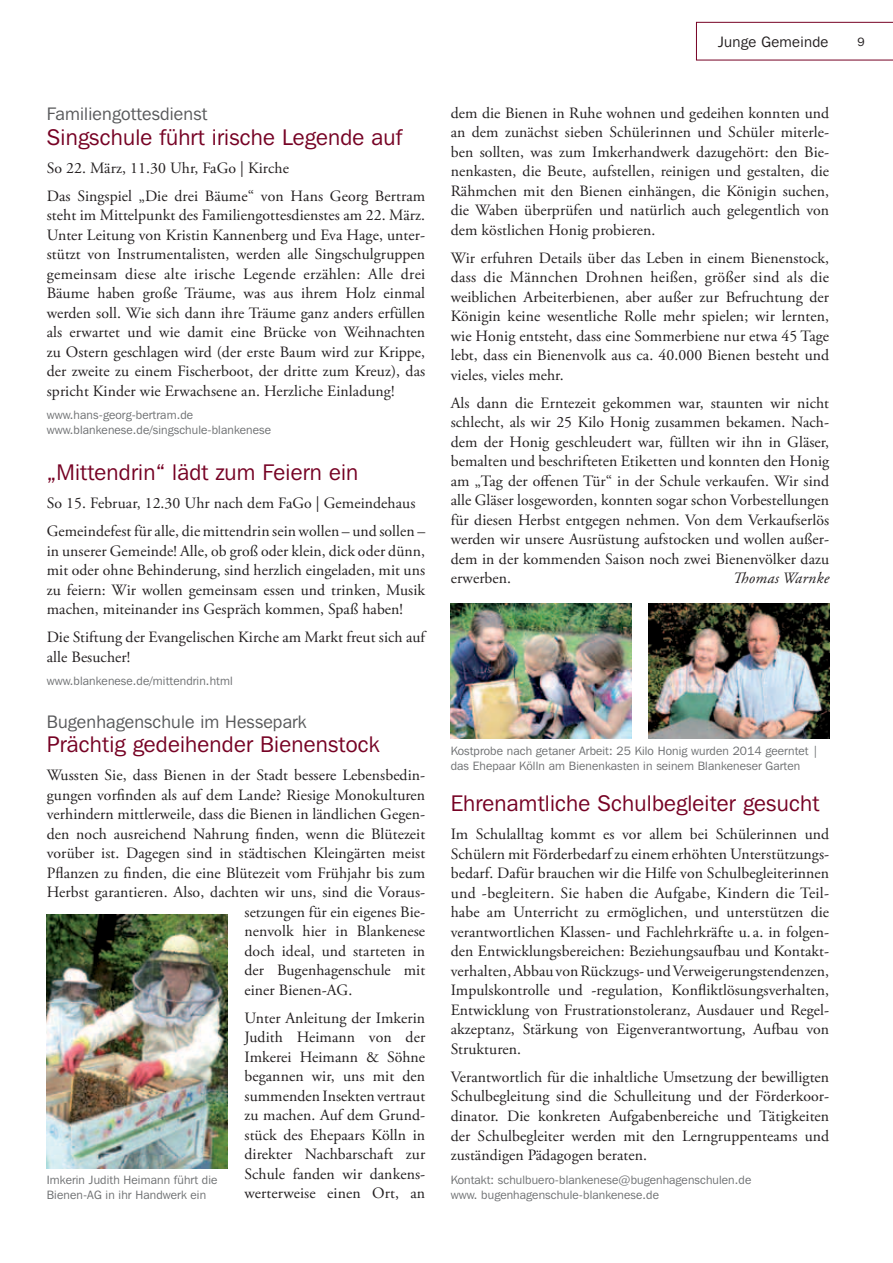
<style>
.page{position:relative;width:893px;height:1263px;background:#fff}
.page>*{position:absolute;margin:0;border:0;box-sizing:border-box;transform-origin:0 0}
.t1{font:22.5px "Franklin Gothic IT Cby BT";letter-spacing:.01em;color:#760224}
.t2{font:18px "Franklin Gothic IT Cby BT";letter-spacing:.01em;color:#58595b}
.t3{font:15.75px/19.5px "Adobe Garamond Pro";letter-spacing:.005em;color:#231f20;text-align:justify}
.t4{font:italic 15.75px "Adobe Garamond Pro";letter-spacing:.02em;color:#231f20}
.t5{font:15px "Franklin Gothic IT Cby BT";letter-spacing:.02em;color:#231f20}
.t6{font:12px/15px "Franklin Gothic IT Cby BT";letter-spacing:.01em;color:#6d6f71}
.t7{font:12px "Franklin Gothic IT Cby BT";color:#231f20}
</style>
<div class="page">
<img style="left:47px;top:914px;width:180px;height:254px">
<img style="left:451px;top:603px;width:180px;height:136px">
<img style="left:648px;top:603px;width:181px;height:136px">
<svg style="left:696px;top:22px;width:197px;height:38px"></svg>
<p class="t2" style="left:47px;top:103px;width:162px">Familiengottesdienst</p>
<h1 class="t1" style="left:47px;top:123px;width:357px">Singschule führt irische Legende auf</h1>
<p class="t3" style="left:47px;top:154px;width:380px;line-height:28px">So 22. März, 11.30 Uhr, FaGo | Kirche<br>Das Singspiel „Die drei Bäume“ von Hans Georg Bertram</p>
<p class="t3" style="left:47px;top:206px;width:380px">steht im Mittelpunkt des Familiengottesdienstes am 22. März.<br>Unter Leitung von Kristin Kannenberg und Eva Hage, unter&shy;stützt von Instrumentalisten, werden alle Singschulgruppen gemeinsam diese alte irische Legende erzählen: Alle drei Bäume haben große Träume, was aus ihrem Holz einmal werden soll. Wie sich dann ihre Träume ganz anders erfüllen als erwartet und wie damit eine Brücke von Weihnachten zu Ostern geschlagen wird (der erste Baum wird zur Krippe, der zweite zu einem Fischerboot, der dritte zum Kreuz), das spricht Kinder wie Erwachsene an. Herzliche Einladung!</p>
<p class="t6" style="left:47px;top:407px;width:226px">www.hans-georg-bertram.de www.blankenese.de/singschule-blankenese</p>
<h1 class="t1" style="left:47px;top:459px;width:313px">„Mittendrin“ lädt zum Feiern ein</h1>
<p class="t3" style="left:47px;top:490px;width:380px;line-height:28px">So 15. Februar, 12.30 Uhr nach dem FaGo | Gemeindehaus<br>Gemeindefest für alle, die mittendrin sein wollen – und sollen –</p>
<p class="t3" style="left:47px;top:542px;width:380px">in unserer Gemeinde! Alle, ob groß oder klein, dick oder dünn, mit oder ohne Behinderung, sind herzlich eingeladen, mit uns zu feiern: Wir wollen gemeinsam essen und trinken, Musik machen, miteinander ins Gespräch kommen, Spaß haben!</p>
<p class="t3" style="left:47px;top:628px;width:380px">Die Stiftung der Evangelischen Kirche am Markt freut sich auf alle Besucher!</p>
<p class="t6" style="left:47px;top:673px;width:187px">www.blankenese.de/mittendrin.html</p>
<p class="t2" style="left:47px;top:710px;width:261px">Bugenhagenschule im Hessepark</p>
<h1 class="t1" style="left:47px;top:731px;width:334px">Prächtig gedeihender Bienenstock</h1>
<p class="t3" style="left:47px;top:766px;width:380px">Wussten Sie, dass Bienen in der Stadt bessere Lebensbedin-</p>
<p class="t3" style="left:47px;top:786px;width:380px">gungen vorfinden als auf dem Lande? Riesige Monokulturen</p>
<p class="t3" style="left:47px;top:805px;width:380px">verhindern mittlerweile, dass die Bienen in ländlichen Gegen-</p>
<p class="t3" style="left:47px;top:825px;width:380px">den noch ausreichend Nahrung finden, wenn die Blütezeit</p>
<p class="t3" style="left:47px;top:844px;width:380px">vorüber ist. Dagegen sind in städtischen Kleingärten meist</p>
<p class="t3" style="left:47px;top:864px;width:380px">Pflanzen zu finden, die eine Blütezeit vom Frühjahr bis zum</p>
<p class="t3" style="left:47px;top:883px;width:380px">Herbst garantieren. Also, dachten wir uns, sind die Voraus-</p>
<p class="t3" style="left:244px;top:903px;width:182px">setzungen für ein eigenes Bie-</p>
<p class="t3" style="left:244px;top:922px;width:182px">nenvolk hier in Blankenese</p>
<p class="t3" style="left:244px;top:942px;width:182px">doch ideal, und starteten in</p>
<p class="t3" style="left:244px;top:961px;width:182px">der Bugenhagenschule mit</p>
<p class="t3" style="left:244px;top:981px;width:109px">einer Bienen-AG.</p>
<p class="t3" style="left:244px;top:1009px;width:182px">Unter Anleitung der Imkerin Judith Heimann von der Imkerei Heimann &amp; Söhne begannen wir, uns mit den summenden Insekten vertraut zu machen. Auf dem Grund&shy;stück des Ehepaars Kölln in direkter Nachbarschaft zur Schule fanden wir dankens&shy;werterweise einen Ort, an</p>
<p class="t6" style="left:47px;top:1172px;width:172px">Imkerin Judith Heimann führt die<br>Bienen-AG in ihr Handwerk ein</p>
<p class="t5" style="left:718px;top:32px;width:112px">Junge Gemeinde</p>
<p class="t7" style="left:857px;top:35px;width:9px">9</p>
<p class="t3" style="left:451px;top:104px;width:380px">dem die Bienen in Ruhe wohnen und gedeihen konnten und an dem zunächst sieben Schülerinnen und Schüler miterle&shy;ben sollten, was zum Imkerhandwerk dazugehört: den Bie&shy;nenkasten, die Beute, aufstellen, reinigen und gestalten, die Rähmchen mit den Bienen einhängen, die Königin suchen, die Waben überprüfen und natürlich auch gelegentlich von dem köstlichen Honig probieren.</p>
<p class="t3" style="left:451px;top:248px;width:380px">Wir erfuhren Details über das Leben in einem Bienenstock, dass die Männchen Drohnen heißen, größer sind als die weiblichen Arbeiterbienen, aber außer zur Befruchtung der Königin keine wesentliche Rolle mehr spielen; wir lernten, wie Honig entsteht, dass eine Sommerbiene nur etwa 45 Tage lebt, dass ein Bienenvolk aus ca. 40.000 Bienen besteht und vieles, vieles mehr.</p>
<p class="t3" style="left:451px;top:393px;width:380px">Als dann die Erntezeit gekommen war, staunten wir nicht schlecht, als wir 25 Kilo Honig zusammen bekamen. Nach&shy;dem der Honig geschleudert war, füllten wir ihn in Gläser, bemalten und beschrifteten Etiketten und konnten den Honig am „Tag der offenen Tür“ in der Schule verkaufen. Wir sind alle Gläser losgeworden, konnten sogar schon Vorbestellungen für diesen Herbst entgegen nehmen. Von dem Verkaufserlös werden wir unsere Ausrüstung aufstocken und wollen außer&shy;dem in der kommenden Saison noch zwei Bienenvölker dazu erwerben.</p>
<p class="t4" style="left:733px;top:569px;width:98px">Thomas Warnke</p>
<p class="t6" style="left:451px;top:743px;width:369px">Kostprobe nach getaner Arbeit: 25 Kilo Honig wurden 2014 geerntet | das Ehepaar Kölln am Bienenkasten in seinem Blankeneser Garten</p>
<h1 class="t1" style="left:451px;top:790px;width:370px">Ehrenamtliche Schulbegleiter gesucht</h1>
<p class="t3" style="left:451px;top:825px;width:380px">Im Schulalltag kommt es vor allem bei Schülerinnen und Schülern mit Förderbedarf zu einem erhöhten Unterstützungs&shy;bedarf. Dafür brauchen wir die Hilfe von Schulbegleiterinnen und -begleitern. Sie haben die Aufgabe, Kindern die Teil&shy;habe am Unterricht zu ermöglichen, und unterstützen die verantwortlichen Klassen- und Fachlehrkräfte u. a. in folgen&shy;den Entwicklungsbereichen: Beziehungsaufbau und Kontakt&shy;verhalten, Abbau von Rückzugs- und Verweigerungstendenzen, Impulskontrolle und -regulation, Konfliktlösungsverhalten, Entwicklung von Frustrationstoleranz, Ausdauer und Regel&shy;akzeptanz, Stärkung von Eigenverantwortung, Aufbau von Strukturen.</p>
<p class="t3" style="left:451px;top:1068px;width:380px">Verantwortlich für die inhaltliche Umsetzung der bewilligten Schulbegleitung sind die Schulleitung und der Förderkoor&shy;dinator. Die konkreten Aufgabenbereiche und Tätigkeiten der Schulbegleiter werden mit den Lerngruppenteams und zuständigen Pädagogen beraten.</p>
<p class="t6" style="left:451px;top:1172px;width:302px">Kontakt: schulbuero-blankenese@bugenhagenschulen.de www. bugenhagenschule-blankenese.de</p>
</div>
